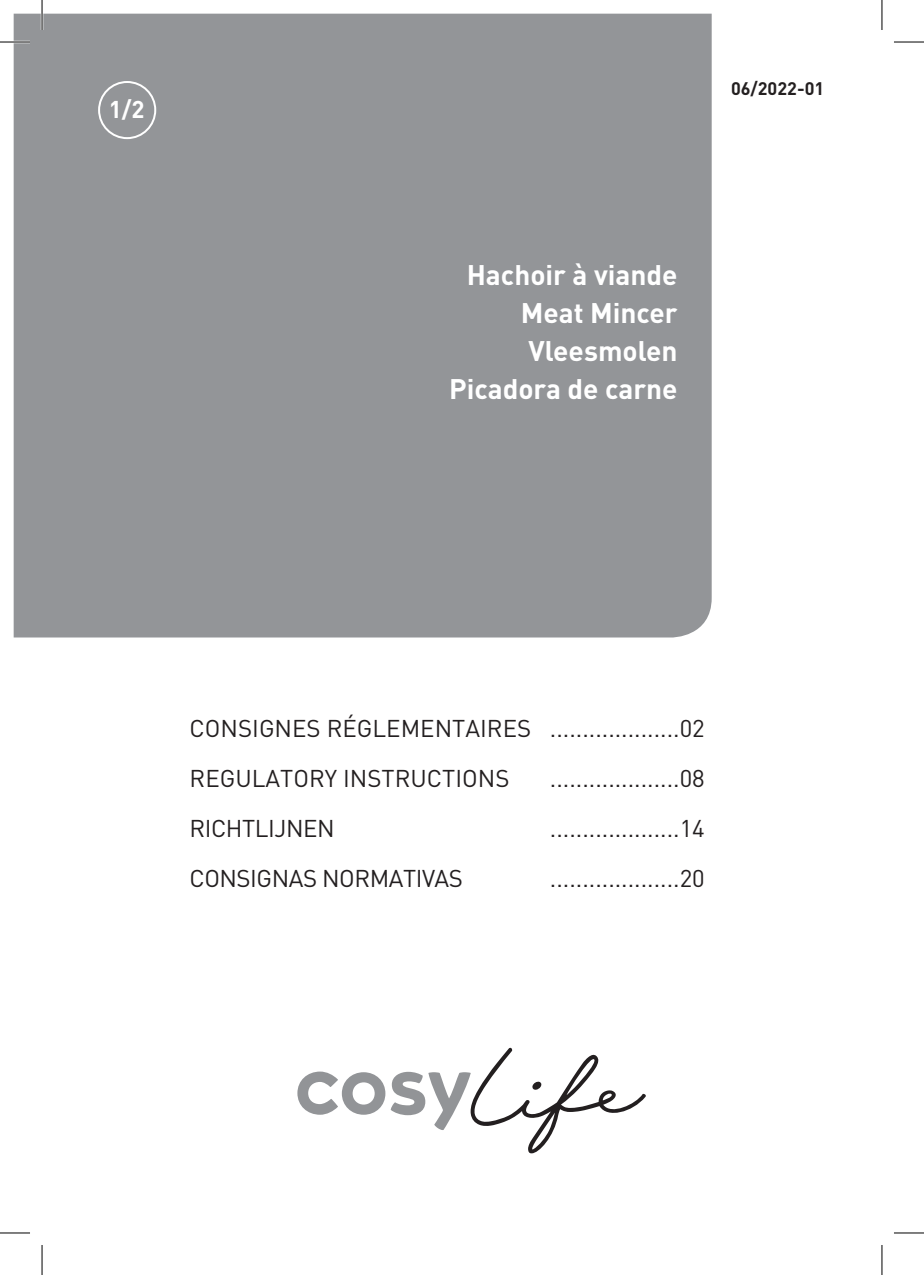
<style>
.page{position:relative;width:924px;height:1275px;background:#fff}
.page>*{position:absolute;margin:0;border:0;box-sizing:border-box;transform-origin:0 0}
.Product_Name{font:700 28px "DIN Pro";color:#fff}
.t1{font:24px "DIN Pro";color:#231f20}
.t2{font:24px "DIN Pro";letter-spacing:-.02em;color:#231f20}
.Body{font:700 24px "DIN Pro";color:#fff}
.Body-2{font:700 18px "DIN Pro";color:#231f20}
</style>
<div class="page">
<div style="left:14px;top:14px;width:697px;height:623px;background:#939598"></div>
<div style="left:98px;top:81px;width:58px;height:58px;border:2px solid #fff;border-radius:50%"></div>
<svg style="left:297px;top:1047px;width:348px;height:106px"></svg>
<hr style="left:0;top:41px;width:30px;height:2px;background:#fff">
<hr style="left:41px;top:0;width:2px;height:30px;background:#fff">
<hr style="left:0;top:42px;width:30px;height:1px;background:#000">
<hr style="left:893px;top:42px;width:30px;height:1px;background:#000">
<hr style="left:0;top:1232px;width:30px;height:1px;background:#000">
<hr style="left:893px;top:1232px;width:30px;height:1px;background:#000">
<hr style="left:42px;top:0;width:1px;height:30px;background:#000">
<hr style="left:42px;top:1245px;width:1px;height:30px;background:#000">
<hr style="left:881px;top:0;width:1px;height:30px;background:#000">
<hr style="left:881px;top:1245px;width:1px;height:30px;background:#000">
<p class="Body" style="left:109px;top:93px;width:37px">1/2</p>
<p class="Body-2" style="left:730px;top:77px;width:95px">06/2022-01</p>
<p class="Product_Name" style="left:466px;top:256px;width:212px">Hachoir à viande</p>
<p class="Product_Name" style="left:520px;top:294px;width:158px">Meat Mincer</p>
<p class="Product_Name" style="left:528px;top:332px;width:150px">Vleesmolen</p>
<p class="Product_Name" style="left:449px;top:370px;width:230px">Picadora de carne</p>
<p class="t1" style="left:189px;top:711px;width:516px">CONSIGNES RÉGLEMENTAIRES ....................02</p>
<p class="t1" style="left:189px;top:761px;width:321px">REGULATORY INSTRUCTIONS</p>
<p class="t1" style="left:549px;top:761px;width:156px">....................08</p>
<p class="t2" style="left:189px;top:811px;width:146px">RICHTLIJNEN</p>
<p class="t1" style="left:549px;top:811px;width:156px">....................14</p>
<p class="t2" style="left:189px;top:861px;width:275px">CONSIGNAS NORMATIVAS</p>
<p class="t1" style="left:549px;top:861px;width:156px">....................20</p>
</div>
